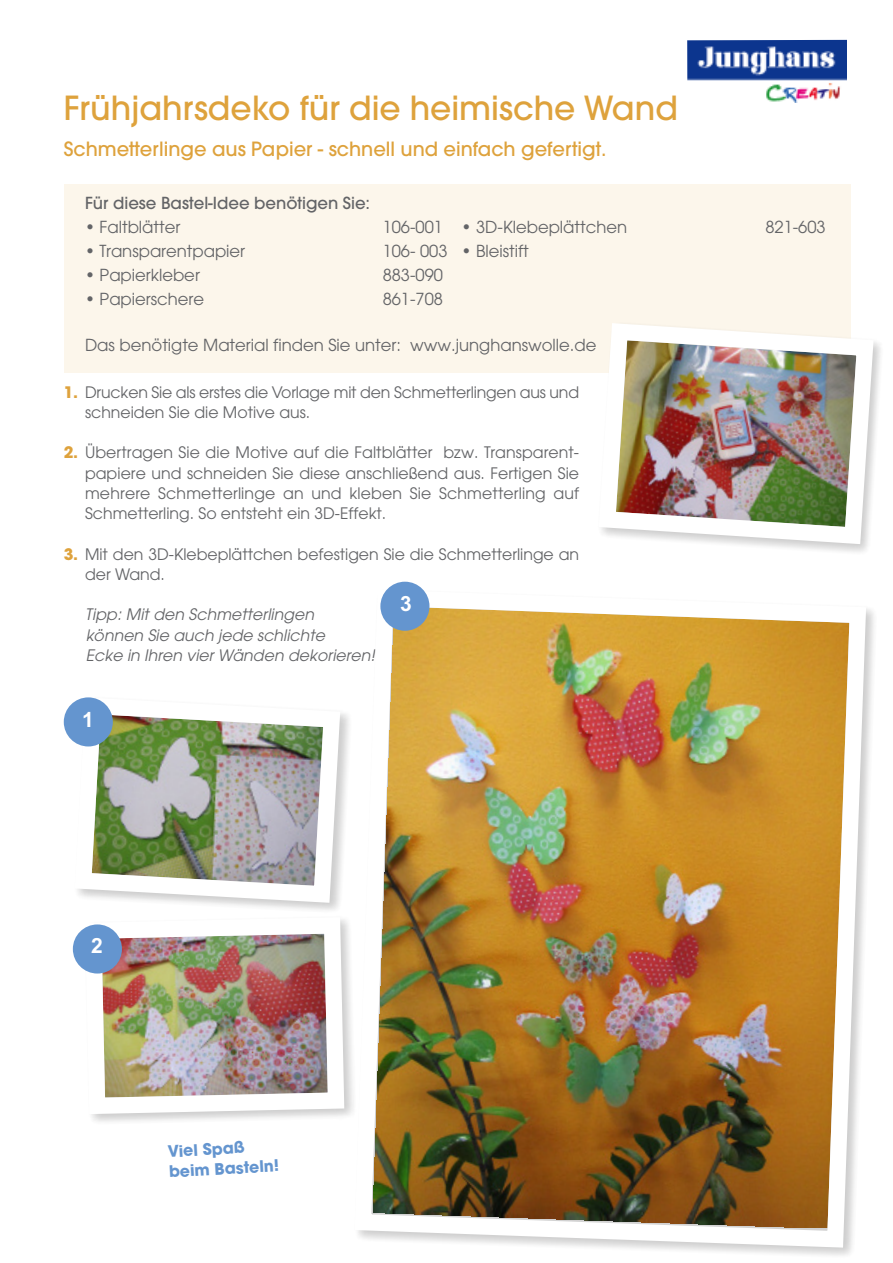
<style>
.page{position:relative;width:893px;height:1263px;background:#fff}
.page>*{position:absolute;margin:0;border:0;box-sizing:border-box;transform-origin:0 0}
.t1{font:500 33px "Avant Garde";color:#dea23c}
.t2{font:700 21px "Arial";color:#fff}
.t3{font:500 19.5px "Avant Garde";color:#dea23c}
.t4{font:16.5px "Avant Garde";color:#636467}
.t5{font:500 16.5px "Avant Garde";color:#636467}
.t6{font:15.75px/20.2px "Avant Garde";color:#636467}
.t7{font:italic 15.75px/20.2px "Avant Garde";letter-spacing:.005em;color:#636467}
.t8{font:700 15.75px/20.1px "Avant Garde";color:#6495cf}
.s1{font-weight:500}
.s2{font-weight:700;color:#dea23c}
</style>
<div class="page">
<div style="left:64px;top:185px;width:786px;height:188px;background:#fcf6eb"></div>
<img style="left:687px;top:40px;width:160px;height:63px">
<img style="left:601px;top:314px;width:280px;height:238px">
<img style="left:66px;top:699px;width:280px;height:210px">
<img style="left:77px;top:909px;width:269px;height:213px">
<img style="left:346px;top:581px;width:528px;height:675px">
<div style="left:380px;top:582px;width:49px;height:49px;background:#6495cf;border-radius:50%"></div>
<div style="left:73px;top:924px;width:49px;height:49px;background:#6495cf;border-radius:50%"></div>
<div style="left:64px;top:697px;width:49px;height:49px;background:#6495cf;border-radius:50%"></div>
<h1 class="t1" style="left:64px;top:96px;width:616px">Frühjahrsdeko für die heimische Wand</h1>
<p class="t3" style="left:64px;top:142px;width:544px">Schmetterlinge aus Papier - schnell und einfach gefertigt.</p>
<p class="t5" style="left:85px;top:197px;width:287px">Für diese Bastel-Idee benötigen Sie:</p>
<p class="t4" style="left:85px;top:221px;width:97px"><span class="s1">•</span> Faltblätter</p>
<p class="t4" style="left:383px;top:221px;width:246px">106-001 <span class="s1">•</span> 3D-Klebeplättchen</p>
<p class="t4" style="left:765px;top:221px;width:62px">821-603</p>
<p class="t4" style="left:85px;top:245px;width:162px"><span class="s1">•</span> Transparentpapier</p>
<p class="t4" style="left:383px;top:245px;width:148px">106- 003 <span class="s1">•</span> Bleistift</p>
<p class="t4" style="left:85px;top:269px;width:116px"><span class="s1">•</span> Papierkleber</p>
<p class="t4" style="left:383px;top:269px;width:62px">883-090</p>
<p class="t4" style="left:85px;top:293px;width:121px"><span class="s1">•</span> Papierschere</p>
<p class="t4" style="left:383px;top:293px;width:62px">861-708</p>
<p class="t4" style="left:85px;top:339px;width:513px">Das benötigte Material finden Sie unter: www.junghanswolle.de</p>
<p class="t6" style="left:85px;top:383px;width:496px;text-indent:-21px"><span class="s2">1.</span> Drucken Sie als erstes die Vorlage mit den Schmetterlingen aus und schneiden Sie die Motive aus.</p>
<p class="t6" style="left:85px;top:444px;width:496px;text-align:justify;text-indent:-21px"><span class="s2">2.</span> Übertragen Sie die Motive auf die Faltblätter bzw. Transparent&shy;papiere und schneiden Sie diese anschließend aus. Fertigen Sie mehrere Schmetterlinge an und kleben Sie Schmetterling auf Schmetterling. So entsteht ein 3D-Effekt.</p>
<p class="t6" style="left:85px;top:545px;width:496px;text-indent:-21px"><span class="s2">3.</span> Mit den 3D-Klebeplättchen befestigen Sie die Schmetterlinge an der Wand.</p>
<p class="t7" style="left:85px;top:606px;width:292px">Tipp: Mit den Schmetterlingen können Sie auch jede schlichte<br>Ecke in Ihren vier Wänden dekorieren!</p>
<h2 class="t2" style="left:400px;top:592px;width:13px">3</h2>
<h2 class="t2" style="left:82px;top:707px;width:13px">1</h2>
<h2 class="t2" style="left:91px;top:934px;width:13px">2</h2>
<p class="t8" style="left:168px;top:1143px;width:112px;rotate:-3deg">Viel Spaß beim Basteln!</p>
</div>
